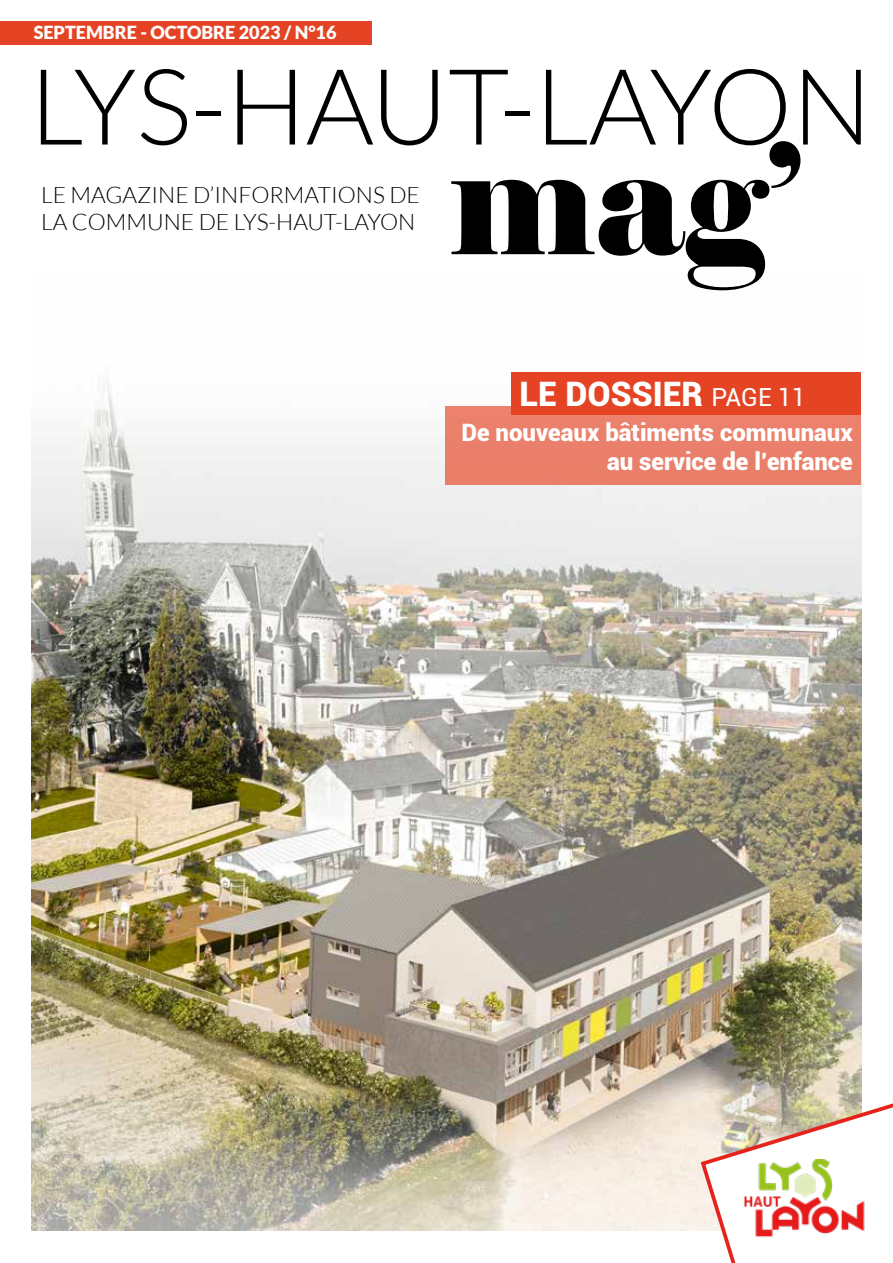
<style>
.page{position:relative;width:893px;height:1263px;background:#fff}
.page>*{position:absolute;margin:0;border:0;box-sizing:border-box;transform-origin:0 0}
.t1{font:153.75px "Elephant";color:#000}
.t2{font:300 105.6px "Lato";color:#000}
.t3{font:900 33.75px "Roboto";color:#fff}
.t4{font:900 24px/28.8px "Roboto";color:#fff;text-align:right}
.t5{font:300 22.65px/27.3px "Lato";color:#000}
.t6{font:900 18px "Lato";color:#fff}
.s1{font-weight:400;font-size:24.9px}
</style>
<div class="page">
<img style="left:32px;top:377px;width:829px;height:853px">
<div style="left:0;top:21px;width:372px;height:24px;background:#e54424"></div>
<svg style="left:698px;top:1096px;width:195px;height:167px"></svg>
<img style="left:740px;top:1159px;width:133px;height:85px">
<div style="left:445px;top:406px;width:416px;height:79px;background:#ea806b"></div>
<div style="left:511px;top:372px;width:350px;height:42px;background:#e54424"></div>
<p class="t6" style="left:34px;top:22px;width:304px">SEPTEMBRE - OCTOBRE 2023 / N°16</p>
<h2 class="t2" style="left:30px;top:50px;width:844px">LYS-HAUT-LAYON</h2>
<h1 class="t1" style="left:450px;top:103px;width:354px">mag’</h1>
<p class="t5" style="left:41px;top:181px;width:380px">LE MAGAZINE D’INFORMATIONS DE<br>LA COMMUNE DE LYS-HAUT-LAYON</p>
<h3 class="t3" style="left:519px;top:370px;width:288px">LE DOSSIER <span class="s1">PAGE 11</span></h3>
<p class="t4" style="left:461px;top:417px;width:393px">De nouveaux bâtiments communaux au service de l’enfance</p>
</div>
